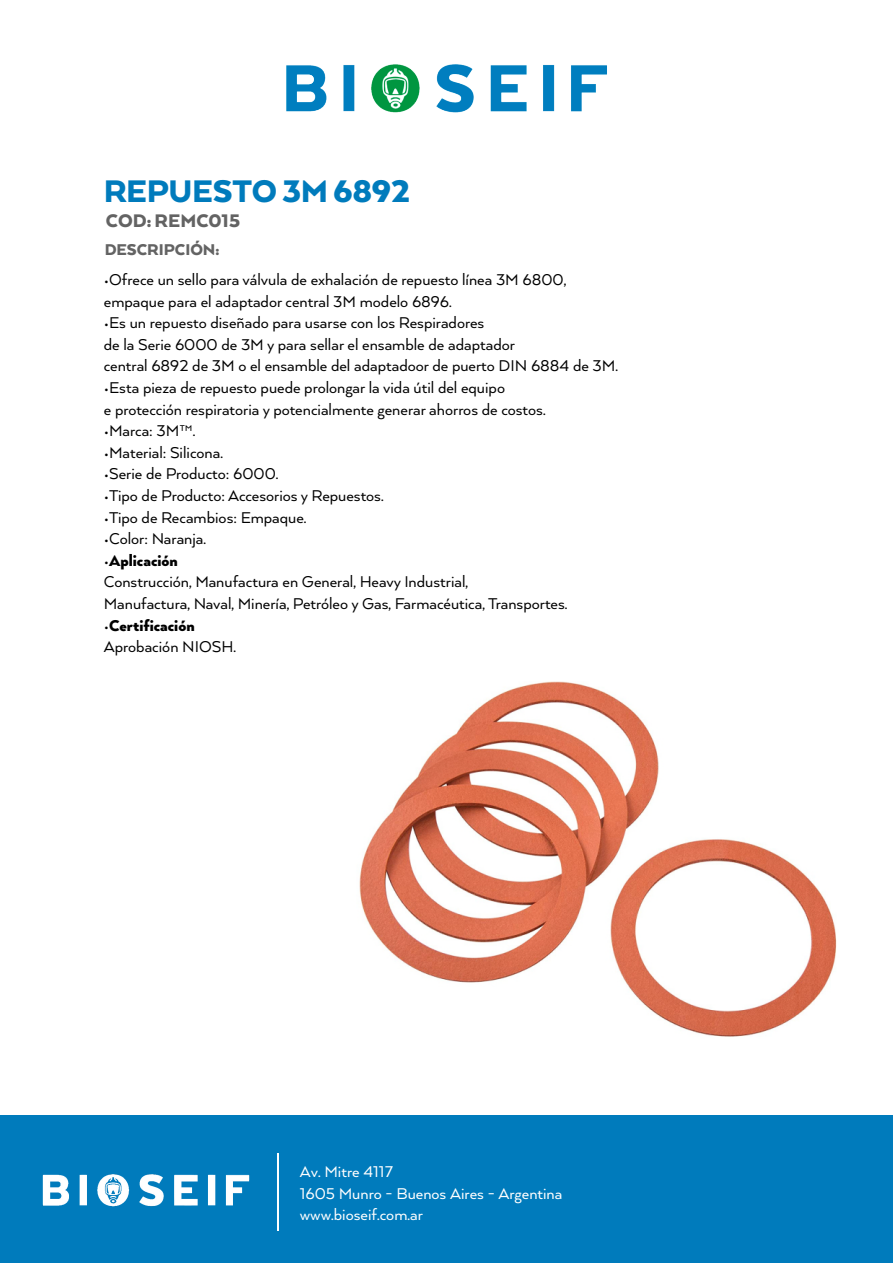
<style>
.page{position:relative;width:893px;height:1263px;background:#fff}
.page>*{position:absolute;margin:0;border:0;box-sizing:border-box;transform-origin:0 0}
.t1{font:900 36px "Arquitecta";letter-spacing:-.01em;color:#007bbc}
.t2{font:900 21px "Arquitecta";color:#636363}
.t3{font:18px/21.6px "Arquitecta";color:#000}
.t4{font:18px/21.6px "Arquitecta";color:#fff}
.t5{font:900 18px "Arquitecta";color:#636363}
.s1{font-weight:900}
</style>
<div class="page">
<img style="left:359px;top:681px;width:478px;height:356px">
<div style="left:0;top:1115px;width:893px;height:148px;background:#007bbc"></div>
<img style="left:42px;top:1174px;width:208px;height:33px">
<hr style="left:277px;top:1154px;width:2px;height:77px;background:#fff">
<img style="left:286px;top:64px;width:321px;height:49px">
<h1 class="t1" style="left:103px;top:168px;width:308px">REPUESTO 3M 6892</h1>
<p class="t2" style="left:106px;top:207px;width:136px">COD: REMC015</p>
<p class="t5" style="left:104px;top:238px;width:116px">DESCRIPCIÓN:</p>
<p class="t3" style="left:104px;top:268px;width:464px">•Ofrece un sello para válvula de exhalación de repuesto línea 3M 6800, empaque para el adaptador central 3M modelo 6896.</p>
<p class="t3" style="left:104px;top:311px;width:516px">•Es un repuesto diseñado para usarse con los Respiradores<br>de la Serie 6000 de 3M y para sellar el ensamble de adaptador<br>central 6892 de 3M o el ensamble del adaptadoor de puerto DIN 6884 de 3M.</p>
<p class="t3" style="left:104px;top:376px;width:443px">•Esta pieza de repuesto puede prolongar la vida útil del equipo<br>e protección respiratoria y potencialmente generar ahorros de costos.</p>
<p class="t3" style="left:104px;top:419px;width:93px">•Marca: 3M™.</p>
<p class="t3" style="left:104px;top:441px;width:121px">•Material: Silicona.</p>
<p class="t3" style="left:104px;top:463px;width:176px">•Serie de Producto: 6000.</p>
<p class="t3" style="left:104px;top:484px;width:281px">•Tipo de Producto: Accesorios y Repuestos.</p>
<p class="t3" style="left:104px;top:506px;width:204px">•Tipo de Recambios: Empaque.</p>
<p class="t3" style="left:104px;top:527px;width:104px">•Color: Naranja.</p>
<p class="t3" style="left:104px;top:549px;width:465px">•<span class="s1">Aplicación<br></span>Construcción, Manufactura en General, Heavy Industrial,<br>Manufactura, Naval, Minería, Petróleo y Gas, Farmacéutica, Transportes.</p>
<p class="t3" style="left:104px;top:614px;width:134px">•<span class="s1">Certificación<br></span>Aprobación NIOSH.</p>
<p class="t4" style="left:300px;top:1160px;width:264px">Av. Mitre 4117<br>1605 Munro - Buenos Aires - Argentina www.bioseif.com.ar</p>
</div>
